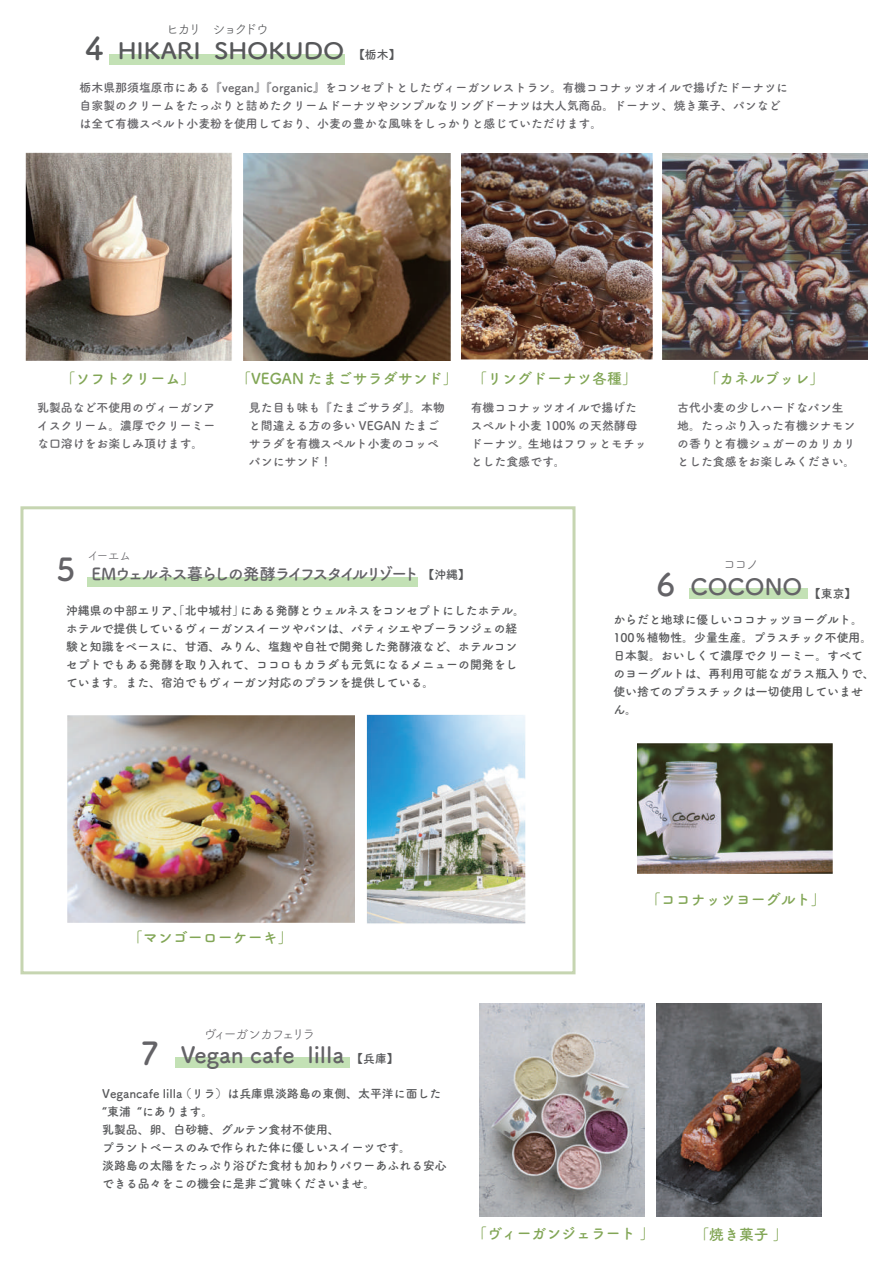
<style>
.page{position:relative;width:893px;height:1263px;background:#fff}
.page>*{position:absolute;margin:0;border:0;box-sizing:border-box;transform-origin:0 0}
.t1{font:700 31.5px "Tsuku A Rd Gothic";color:#646367}
.t2{font:700 31.5px "Tsuku A Rd Gothic";color:#57585a}
.t3{font:700 22.5px "Tsuku A Rd Gothic";color:#646367}
.t4{font:700 22.5px "Tsuku A Rd Gothic";color:#57585a;scale:1.07 1}
.t5{font:700 16.5px "Tsuku A Rd Gothic";letter-spacing:-.14em;color:#646367}
.t6{font:700 15px "Tsuku A Rd Gothic";color:#82a656}
.t7{font:13.5px "Tsuku A Rd Gothic";letter-spacing:-.22em;color:#646367}
.t8{font:13.5px "Tsuku A Rd Gothic";letter-spacing:-.175em;color:#57585a}
.t9{font:13.5px "Tsuku A Rd Gothic";letter-spacing:-.16em;color:#646367}
.t10{font:700 12px/18px "Tsuku A Rd Gothic";color:#57585a}
.t11{font:700 12px/18px "Tsuku A Rd Gothic";color:#646367}
.t12{font:12px "Tsuku A Rd Gothic";color:#646367}
</style>
<div class="page">
<div style="left:110px;top:54px;width:235px;height:10px;background:#c3e1b5"></div>
<div style="left:87px;top:578px;width:330px;height:8px;background:#c3e1b5"></div>
<div style="left:689px;top:588px;width:118px;height:10px;background:#c3e1b5"></div>
<div style="left:176px;top:1058px;width:174px;height:10px;background:#c3e1b5"></div>
<div style="left:20px;top:506px;width:555px;height:468px;border:3px solid #c6d5b1"></div>
<img style="left:638px;top:744px;width:194px;height:130px">
<img style="left:252px;top:153px;width:199px;height:207px">
<img style="left:25px;top:152px;width:227px;height:209px">
<img style="left:461px;top:154px;width:191px;height:206px">
<img style="left:662px;top:154px;width:206px;height:205px">
<img style="left:479px;top:1003px;width:165px;height:213px">
<img style="left:656px;top:1003px;width:165px;height:213px">
<img style="left:68px;top:716px;width:286px;height:207px">
<img style="left:366px;top:714px;width:160px;height:210px">
<h1 class="t2" style="left:85px;top:24px;width:20px">4</h1>
<p class="t8" style="left:166px;top:19px;width:105px">ヒカリ　ショクドウ</p>
<h2 class="t4" style="left:118px;top:33px;width:213px">HIKARI SHOKUDO</h2>
<p class="t10" style="left:353px;top:44px;width:49px">【栃木】</p>
<p class="t11" style="left:80px;top:78px;width:710px">栃木県那須塩原市にある『vegan』『organic』をコンセプトとしたヴィーガンレストラン。有機ココナッツオイルで揚げたドーナツに自家製のクリームをたっぷりと詰めたクリームドーナツやシンプルなリングドーナツは大人気商品。ドーナツ、焼き菓子、パンなどは全て有機スペルト小麦粉を使用しており、小麦の豊かな風味をしっかりと感じていただけます。</p>
<p class="t6" style="left:61px;top:366px;width:136px">「ソフトクリーム」</p>
<p class="t6" style="left:236px;top:366px;width:403px">「VEGAN たまごサラダサンド」 「リングドーナツ各種」</p>
<p class="t6" style="left:705px;top:366px;width:121px">「カネルブッレ」</p>
<p class="t11" style="left:37px;top:397px;width:180px;text-align:justify">乳製品など不使用のヴィーガンアイスクリーム。濃厚でクリーミーな口溶けをお楽しみ頂けます。</p>
<p class="t11" style="left:249px;top:397px;width:198px">見た目も味も『たまごサラダ』。本物と間違える方の多い VEGAN たまごサラダを有機スペルト小麦のコッペパンにサンド！</p>
<p class="t11" style="left:471px;top:397px;width:178px">有機ココナッツオイルで揚げたスペルト小麦 100% の天然酵母ドーナツ。生地はフワッとモチッとした食感です。</p>
<p class="t11" style="left:677px;top:397px;width:180px">古代小麦の少しハードなパン生地。たっぷり入った有機シナモンの香りと有機シュガーのカリカリとした食感をお楽しみください。</p>
<h1 class="t1" style="left:56px;top:545px;width:20px">5</h1>
<p class="t12" style="left:88px;top:547px;width:45px">イーエム</p>
<h3 class="t5" style="left:91px;top:561px;width:330px">EMウェルネス暮らしの発酵ライフスタイルリゾート</h3>
<p class="t10" style="left:422px;top:565px;width:49px">【沖縄】</p>
<p class="t10" style="left:66px;top:601px;width:461px">沖縄県の中部エリア、「北中城村」にある発酵とウェルネスをコンセプトにしたホテル。ホテルで提供しているヴィーガンスイーツやパンは、パティシエやブーランジェの経験と知識をベースに、甘酒、みりん、塩麹や自社で開発した発酵液など、ホテルコンセプトでもある発酵を取り入れて、ココロもカラダも元気になるメニューの開発をしています。また、宿泊でもヴィーガン対応のプランを提供している。</p>
<p class="t6" style="left:128px;top:926px;width:167px">「マンゴーローケーキ」</p>
<p class="t7" style="left:204px;top:1023px;width:113px">ヴィーガンカフェリラ</p>
<h1 class="t1" style="left:140px;top:1028px;width:20px">7</h1>
<h2 class="t3" style="left:181px;top:1037px;width:165px">Vegan cafe lilla</h2>
<p class="t10" style="left:351px;top:1048px;width:49px">【兵庫】</p>
<p class="t10" style="left:102px;top:1084px;width:346px">Vegancafe lilla （リラ）は兵庫県淡路島の東側、太平洋に面した“東浦 “にあります。<br>乳製品、卵、白砂糖、グルテン食材不使用、<br>プラントベースのみで作られた体に優しいスイーツです。<br>淡路島の太陽をたっぷり浴びた食材も加わりパワーあふれる安心できる品々をこの機会に是非ご賞味くださいませ。</p>
<h1 class="t1" style="left:656px;top:559px;width:20px">6</h1>
<p class="t9" style="left:723px;top:554px;width:38px">ココノ</p>
<h2 class="t3" style="left:690px;top:569px;width:113px">COCONO</h2>
<p class="t10" style="left:809px;top:583px;width:49px">【東京】</p>
<p class="t10" style="left:613px;top:610px;width:263px">からだと地球に優しいココナッツヨーグルト。<br>100％植物性。少量生産。プラスチック不使用。日本製。おいしくて濃厚でクリーミー。すべてのヨーグルトは、再利用可能なガラス瓶入りで、使い捨てのプラスチックは一切使用していません。</p>
<p class="t6" style="left:646px;top:888px;width:181px">「ココナッツヨーグルト」</p>
<p class="t6" style="left:472px;top:1222px;width:184px">「ヴィーガンジェラート 」</p>
<p class="t6" style="left:694px;top:1223px;width:95px">「焼き菓子 」</p>
</div>
